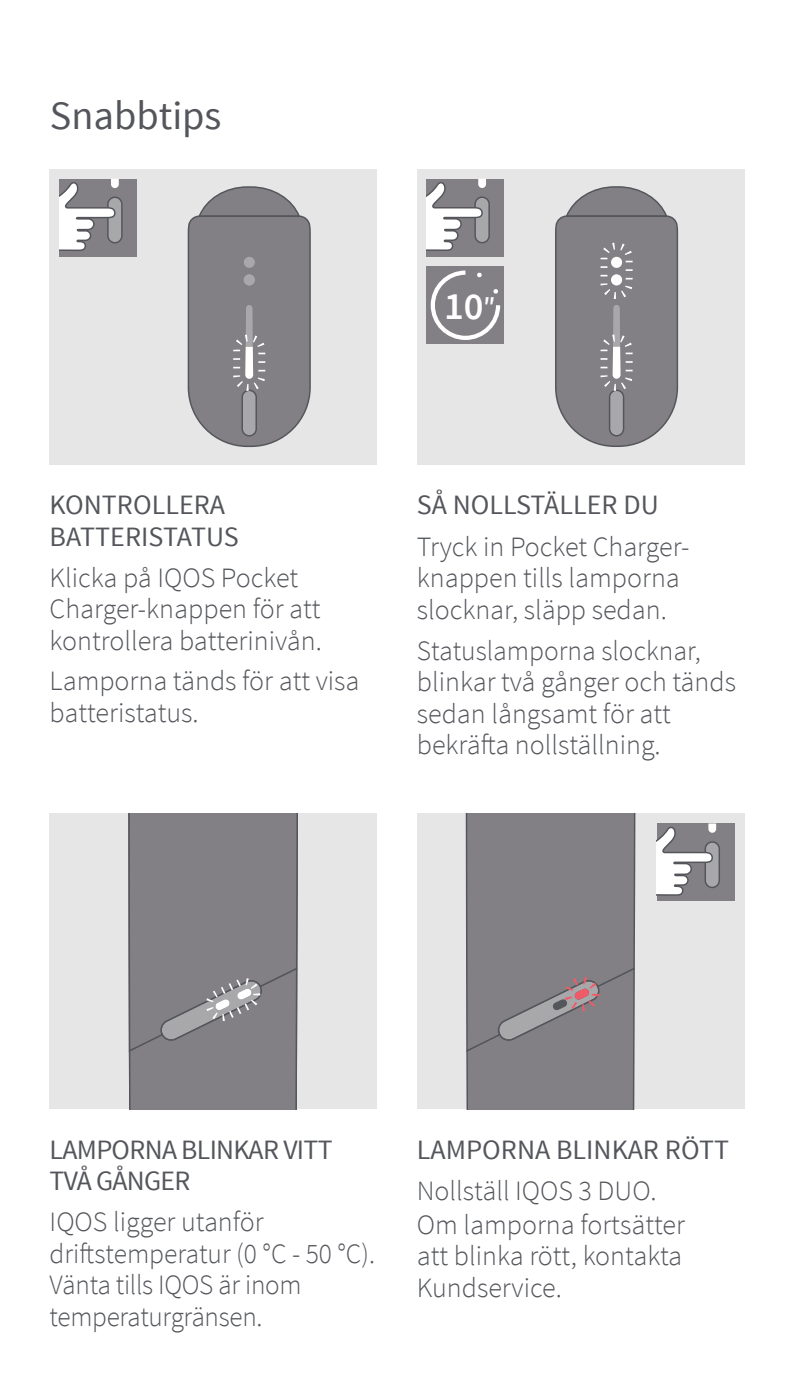
<style>
.page{position:relative;width:794px;height:1389px;background:#fff}
.page>*{position:absolute;margin:0;border:0;box-sizing:border-box;transform-origin:0 0}
.t1{font:40.25px "Source Sans Pro";color:#54565b}
.t2{font:600 38.5px "Source Sans Pro";color:#fff}
.t3{font:300 28px/31.5px "Source Sans Pro";color:#54565b}
.t4{font:28px/31.5px "Source Sans Pro";color:#54565b}
.t5{font:28px/31.5px "Source Sans Pro";letter-spacing:-.025em;color:#54565b}
.s1{font-size:24.5px}
</style>
<div class="page">
<div style="left:417px;top:169px;width:327px;height:295px;background:#e6e6e6"></div>
<div style="left:426px;top:179px;width:78px;height:77px;background:#828084"></div>
<svg style="left:426px;top:179px;width:64px;height:72px"></svg>
<svg style="left:426px;top:266px;width:78px;height:78px;background:#8f8e91"></svg>
<svg style="left:555px;top:186px;width:124px;height:261px;background:#8d8c8f"></svg>
<div style="left:417px;top:814px;width:327px;height:295px;background:#e6e6e6"></div>
<div style="left:657px;top:823px;width:77px;height:78px;background:#828084"></div>
<div style="left:704px;top:841px;width:16px;height:47px;background:#a8a8aa;border:1px solid #54565b;border-radius:7px"></div>
<svg style="left:657px;top:823px;width:59px;height:73px"></svg>
<svg style="left:465px;top:814px;width:171px;height:295px;background:#838185"></svg>
<div style="left:564px;top:977px;width:35px;height:34px;border:7px dashed #f15b67;border-radius:50%"></div>
<div style="left:50px;top:169px;width:327px;height:295px;background:#e6e6e6"></div>
<div style="left:59px;top:179px;width:78px;height:77px;background:#828084"></div>
<svg style="left:107px;top:197px;width:16px;height:47px"></svg>
<svg style="left:59px;top:179px;width:60px;height:72px"></svg>
<svg style="left:187px;top:186px;width:124px;height:262px;background:#8f8d90"></svg>
<div style="left:50px;top:814px;width:327px;height:295px;background:#e6e6e6"></div>
<svg style="left:128px;top:814px;width:170px;height:295px;background:#848286"></svg>
<h1 class="t1" style="left:50px;top:91px;width:173px">Snabbtips</h1>
<h2 class="t2" style="left:444px;top:282px;width:53px">10<span class="s1">″</span></h2>
<p class="t4" style="left:50px;top:490px;width:191px">KONTROLLERA<br>BATTERISTATUS</p>
<p class="t3" style="left:50px;top:562px;width:274px">Klicka på IQOS Pocket<br>Charger-knappen för att kontrollera batterinivån.</p>
<p class="t3" style="left:50px;top:666px;width:311px">Lamporna tänds för att visa batteristatus.</p>
<p class="t4" style="left:417px;top:490px;width:243px">SÅ NOLLSTÄLLER DU</p>
<p class="t3" style="left:417px;top:531px;width:274px">Tryck in Pocket Charger&shy;knappen tills lamporna slocknar, släpp sedan.</p>
<p class="t3" style="left:417px;top:635px;width:321px">Statuslamporna slocknar, blinkar två gånger och tänds sedan långsamt för att bekräfta nollställning.</p>
<p class="t5" style="left:50px;top:1134px;width:284px">LAMPORNA BLINKAR VITT<br>TVÅ GÅNGER</p>
<p class="t3" style="left:50px;top:1207px;width:327px">IQOS ligger utanför driftstemperatur (0 °C - 50 °C).<br>Vänta tills IQOS är inom temperaturgränsen.</p>
<p class="t4" style="left:417px;top:1134px;width:314px">LAMPORNA BLINKAR RÖTT</p>
<p class="t3" style="left:417px;top:1175px;width:270px">Nollställ IQOS 3 DUO.<br>Om lamporna fortsätter att blinka rött, kontakta<br>Kundservice.</p>
</div>
